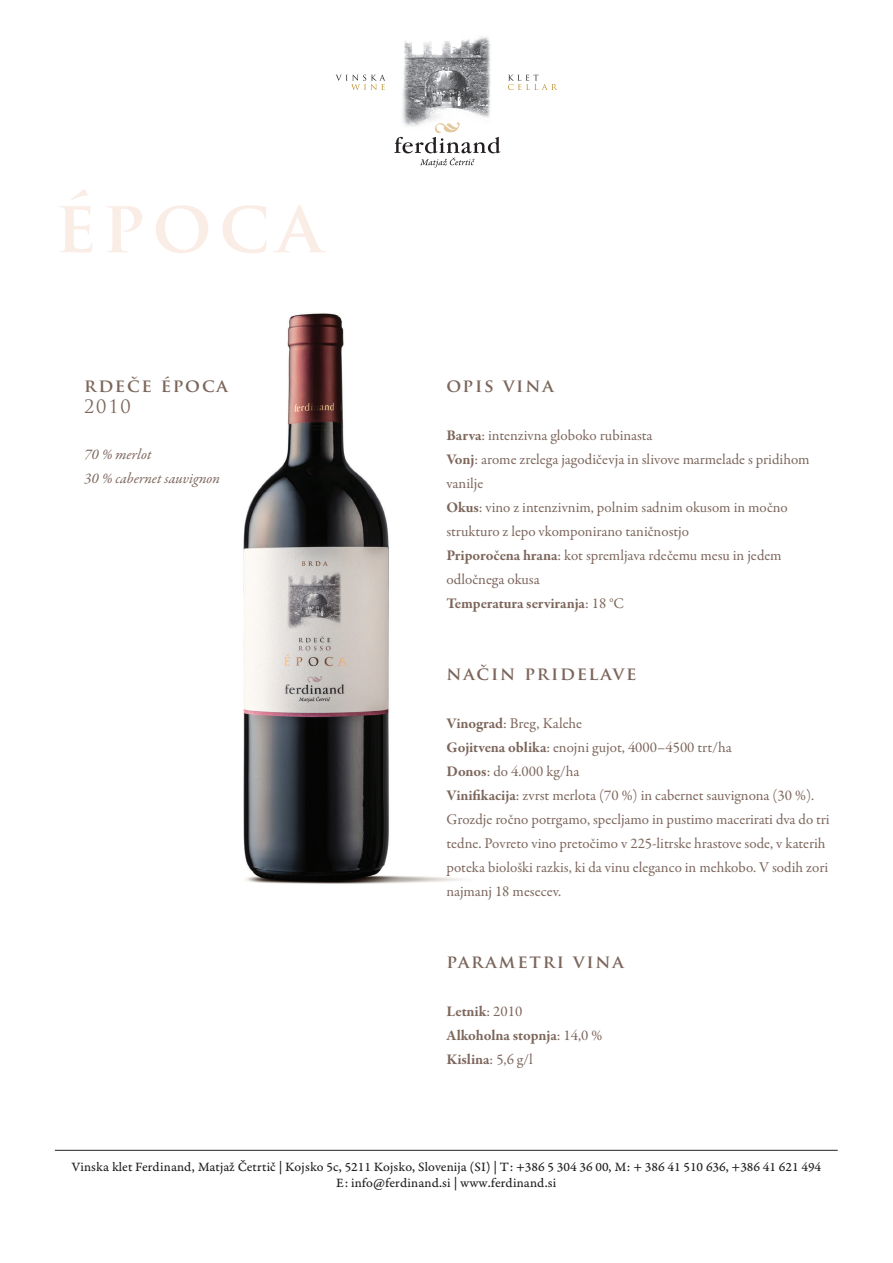
<style>
.page{position:relative;width:893px;height:1263px;background:#fff}
.page>*{position:absolute;margin:0;border:0;box-sizing:border-box;transform-origin:0 0}
.t1{font:700 72px "Trajan Pro";letter-spacing:.1em;color:#faede6}
.t2{font:700 18px "Trajan Pro";letter-spacing:.1em;color:#7c665c}
.t3{font:18px "Trajan Pro";color:#7c665c}
.t4{font:15px/24px "Garamond Premr Pro";color:#7c665c}
.t5{font:700 15px/24px "Garamond Premr Pro";letter-spacing:-.005em;color:#7c665c}
.t6{font:italic 15px/24px "Garamond Premr Pro";color:#7c665c}
.t7{font:13.5px/16.2px "Garamond Premr Pro Capt";color:#231f20;text-align:center}
.s1{font-weight:700}
.s2{font-weight:400}
</style>
<div class="page">
<img style="left:243px;top:313px;width:224px;height:571px">
<hr style="left:55px;top:1150px;width:783px;height:1px;background:#231f20">
<img style="left:402px;top:37px;width:88px;height:85px">
<svg style="left:394px;top:122px;width:106px;height:45px"></svg>
<svg style="left:336px;top:75px;width:49px;height:15px"></svg>
<svg style="left:508px;top:75px;width:49px;height:15px"></svg>
<h1 class="t1" style="left:55px;top:181px;width:269px">ÉPOCA</h1>
<p class="t2" style="left:84px;top:374px;width:145px">RDEČE ÉPOCA</p>
<p class="t3" style="left:84px;top:395px;width:48px">2010</p>
<p class="t6" style="left:84px;top:443px;width:137px">70 % merlot<br>30 % cabernet sauvignon</p>
<p class="t2" style="left:446px;top:374px;width:109px">OPIS VINA</p>
<p class="t4" style="left:446px;top:423px;width:365px"><span class="s1">Barva</span>: intenzivna globoko rubinasta<br><span class="s1">Vonj</span>: arome zrelega jagodičevja in slivove marmelade s pridihom vanilje<br><span class="s1">Okus</span>: vino z intenzivnim, polnim sadnim okusom in močno strukturo z lepo vkomponirano taničnostjo<br><span class="s1">Priporočena hrana</span>: kot spremljava rdečemu mesu in jedem odločnega okusa<br><span class="s1">Temperatura serviranja</span>: 18 °C</p>
<p class="t2" style="left:446px;top:662px;width:191px">NAČIN PRIDELAVE</p>
<p class="t4" style="left:446px;top:711px;width:385px"><span class="s1">Vinograd</span>: Breg, Kalehe<br><span class="s1">Gojitvena oblika</span>: enojni gujot, 4000–4500 trt/ha<br><span class="s1">Donos</span>: do 4.000 kg/ha<br><span class="s1">Vinifikacija</span>: zvrst merlota (70 %) in cabernet sauvignona (30 %).<br>Grozdje ročno potrgamo, specljamo in pustimo macerirati dva do tri tedne. Povreto vino pretočimo v 225-litrske hrastove sode, v katerih poteka biološki razkis, ki da vinu eleganco in mehkobo. V sodih zori najmanj 18 mesecev.</p>
<p class="t2" style="left:446px;top:950px;width:179px">PARAMETRI VINA</p>
<p class="t5" style="left:446px;top:999px;width:157px">Letnik<span class="s2">: 2010<br></span>Alkoholna stopnja<span class="s2">: 14,0 %<br></span>Kislina<span class="s2">: 5,6 g/l</span></p>
<p class="t7" style="left:71px;top:1159px;width:751px">Vinska klet Ferdinand, Matjaž Četrtič | Kojsko 5c, 5211 Kojsko, Slovenija (SI) | T: +386 5 304 36 00, M: + 386 41 510 636, +386 41 621 494<br>E: info@ferdinand.si | www.ferdinand.si</p>
</div>
